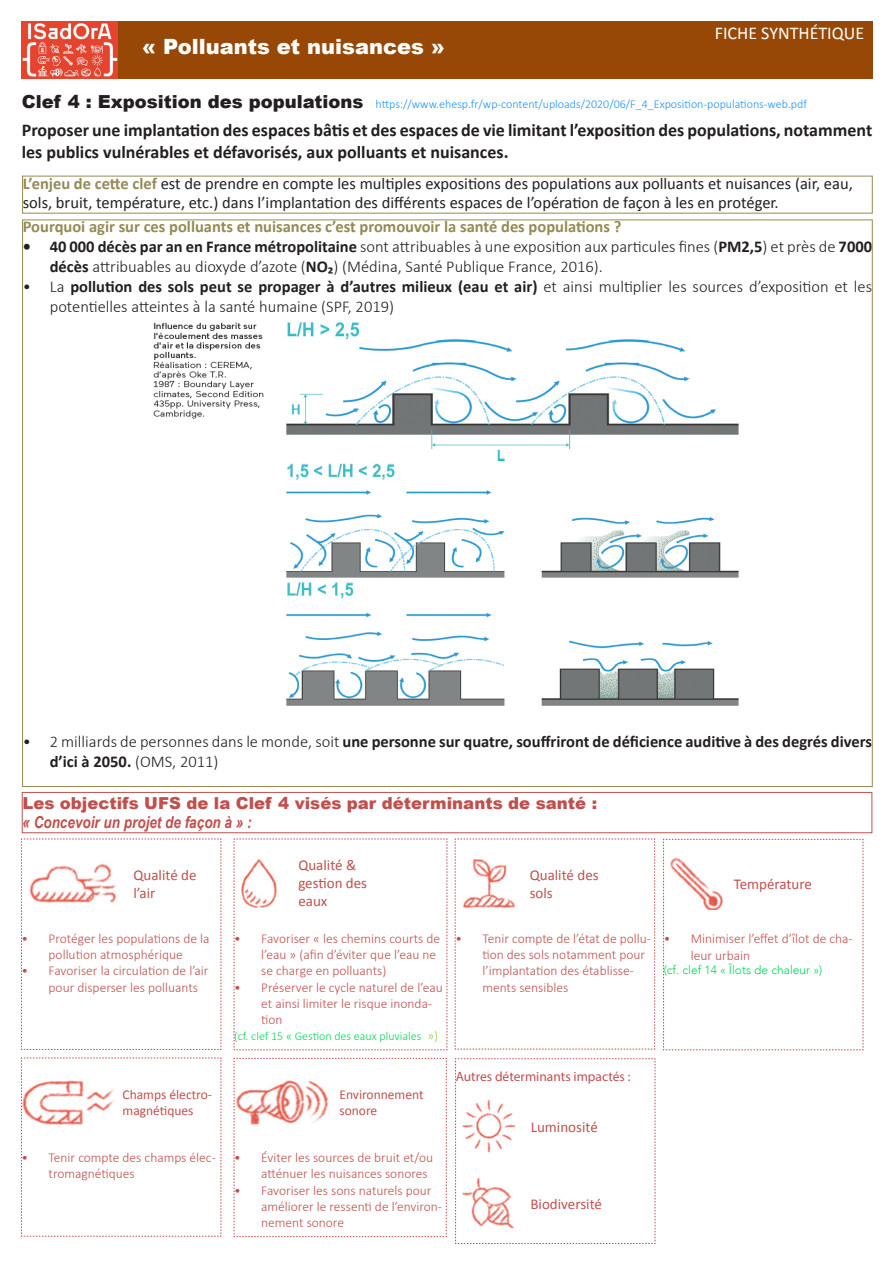
<style>
.page{position:relative;width:893px;height:1263px;background:#fff}
.page>*{position:absolute;margin:0;border:0;box-sizing:border-box;transform-origin:0 0}
.t1{font:900 21px "Arial";color:#fff}
.t2{font:700 18px/21.6px "Calibri";color:#231f20}
.t3{font:18px "Calibri";color:#fff}
.t4{font:300 16.5px/19.8px "Calibri";color:#231f20}
.t5{font:16.5px/19.8px "Calibri";color:#231f20}
.t6{font:700 16.5px/19.8px "Calibri";color:#231f20}
.t7{font:700 16.5px "Calibri";color:#948a54}
.t8{font:900 16.5px "Arial";color:#c0504d}
.t9{font:italic 700 16.5px "Arial Narrow";color:#c0504d}
.t10{font:15px/18px "Calibri";color:#c0504d}
.t11{font:300 13.5px/16.2px "Calibri";color:#c0504d}
.t12{font:13.5px/16.2px "Calibri";color:#c0504d}
.t13{font:13.5px "Myriad Pro";color:#c0504d}
.t14{font:300 12px "Calibri";color:#1e90ff}
.t15{font:300 12px "Calibri";color:#01d758}
.t16{font:300 12px "Avenir";color:#01d758}
.s1{font-family:"Arial";font-weight:900;font-size:18px;color:#231f20}
.s2{font-weight:700;color:#948a54}
.s3{font-weight:700}
.s4{font-weight:300}
.s5{font-size:13.5px;color:#92d050}
</style>
<div class="page">
<div style="left:118px;top:21px;width:754px;height:57px;background:#984806"></div>
<img style="left:21px;top:21px;width:96px;height:57px">
<div style="left:22px;top:792px;width:850px;height:41px;border:1px solid #c0504d"></div>
<svg style="left:21px;top:839px;width:201px;height:211px"></svg>
<svg style="left:234px;top:839px;width:214px;height:211px"></svg>
<svg style="left:455px;top:839px;width:200px;height:211px"></svg>
<svg style="left:21px;top:1057px;width:201px;height:180px"></svg>
<svg style="left:234px;top:1058px;width:213px;height:179px"></svg>
<svg style="left:663px;top:839px;width:201px;height:211px"></svg>
<svg style="left:455px;top:1058px;width:201px;height:186px"></svg>
<img style="left:153px;top:322px;width:586px;height:384px">
<p class="t1" style="left:142px;top:31px;width:304px">« Polluants et nuisances »</p>
<p class="t3" style="left:715px;top:22px;width:151px">FICHE SYNTHÉTIQUE</p>
<p class="t14" style="left:22px;top:97px;width:787px"><span class="s1">Clef 4 : Exposition des populations</span> https://www.ehesp.fr/wp-content/uploads/2020/06/F_4_Exposition-populations-web.pdf</p>
<p class="t2" style="left:22px;top:120px;width:852px">Proposer une implantation des espaces bâtis et des espaces de vie limitant l’exposition des populations, notamment les publics vulnérables et défavorisés, aux polluants et nuisances.</p>
<p class="t5" style="left:23px;top:173px;width:831px"><span class="s2">L’enjeu de cette clef</span> est de prendre en compte les multiples expositions des populations aux polluants et nuisances (air, eau, sols, bruit, température, etc.) dans l’implantation des différents espaces de l’opération de façon à les en protéger.</p>
<p class="t7" style="left:23px;top:216px;width:600px">Pourquoi agir sur ces polluants et nuisances c’est promouvoir la santé des populations ?</p>
<p class="t4" style="left:50px;top:236px;width:824px;text-indent:-27px"><span class="s3">• 40 000 décès par an en France métropolitaine</span> sont attribuables à une exposition aux particules fines (<span class="s3">PM2,5</span>) et près de <span class="s3">7000 décès</span> attribuables au dioxyde d’azote (<span class="s3">NO₂</span>) (Médina, Santé Publique France, 2016).</p>
<p class="t4" style="left:50px;top:276px;width:824px;text-indent:-27px">• La <span class="s3">pollution des sols peut se propager à d’autres milieux (eau et air)</span> et ainsi multiplier les sources d’exposition et les potentielles atteintes à la santé humaine (SPF, 2019)</p>
<p class="t6" style="left:50px;top:732px;width:824px;text-indent:-27px"><span class="s4">• 2 milliards de personnes dans le monde, soit</span> une personne sur quatre, souffriront de déficience auditive à des degrés divers d’ici à 2050. <span class="s4">(OMS, 2011)</span></p>
<p class="t8" style="left:22px;top:791px;width:576px">Les objectifs UFS de la Clef 4 visés par déterminants de santé :</p>
<p class="t9" style="left:22px;top:810px;width:231px">« Concevoir un projet de façon à » :</p>
<p class="t10" style="left:133px;top:865px;width:65px">Qualité de l’air</p>
<p class="t11" style="left:22px;top:930px;width:189px;text-align:center">• Protéger les populations de la pollution atmosphérique</p>
<p class="t11" style="left:49px;top:962px;width:161px;text-indent:-27px">• Favoriser la circulation de l’air pour disperser les polluants</p>
<p class="t10" style="left:298px;top:856px;width:70px">Qualité &amp; gestion des eaux</p>
<p class="t11" style="left:261px;top:930px;width:180px;text-indent:-27px">• Favoriser « les chemins courts de l’eau » (afin d’éviter que l’eau ne se charge en polluants)</p>
<p class="t11" style="left:261px;top:978px;width:183px;text-indent:-27px">• Préserver le cycle naturel de l’eau et ainsi limiter le risque inonda&shy;tion</p>
<p class="t15" style="left:234px;top:1029px;width:205px">(cf. clef 15 « Gestion des eaux pluviales <span class="s5">»)</span></p>
<p class="t10" style="left:530px;top:865px;width:70px">Qualité des sols</p>
<p class="t11" style="left:482px;top:930px;width:170px;text-indent:-27px">• Tenir compte de l’état de pollu&shy;tion des sols notamment pour l’implantation des établisse&shy;ments sensibles</p>
<p class="t10" style="left:734px;top:875px;width:80px">Température</p>
<p class="t11" style="left:691px;top:930px;width:163px;text-indent:-27px">• Minimiser l’effet d’îlot de cha&shy;leur urbain</p>
<p class="t16" style="left:664px;top:963px;width:160px">(cf. clef 14 « Îlots de chaleur »)</p>
<p class="t12" style="left:123px;top:1086px;width:91px">Champs électro&shy;magnétiques</p>
<p class="t11" style="left:49px;top:1149px;width:169px;text-indent:-27px">• Tenir compte des champs élec&shy;tromagnétiques</p>
<p class="t12" style="left:339px;top:1087px;width:86px">Environnement sonore</p>
<p class="t11" style="left:261px;top:1149px;width:173px;text-indent:-27px">• Éviter les sources de bruit et/ou atténuer les nuisances sonores</p>
<p class="t11" style="left:261px;top:1181px;width:182px;text-indent:-27px">• Favoriser les sons naturels pour améliorer le ressenti de l’environ&shy;nement sonore</p>
<p class="t13" style="left:456px;top:1068px;width:176px">Autres déterminants impactés :</p>
<p class="t10" style="left:531px;top:1118px;width:69px">Luminosité</p>
<p class="t10" style="left:530px;top:1194px;width:73px">Biodiversité</p>
</div>
